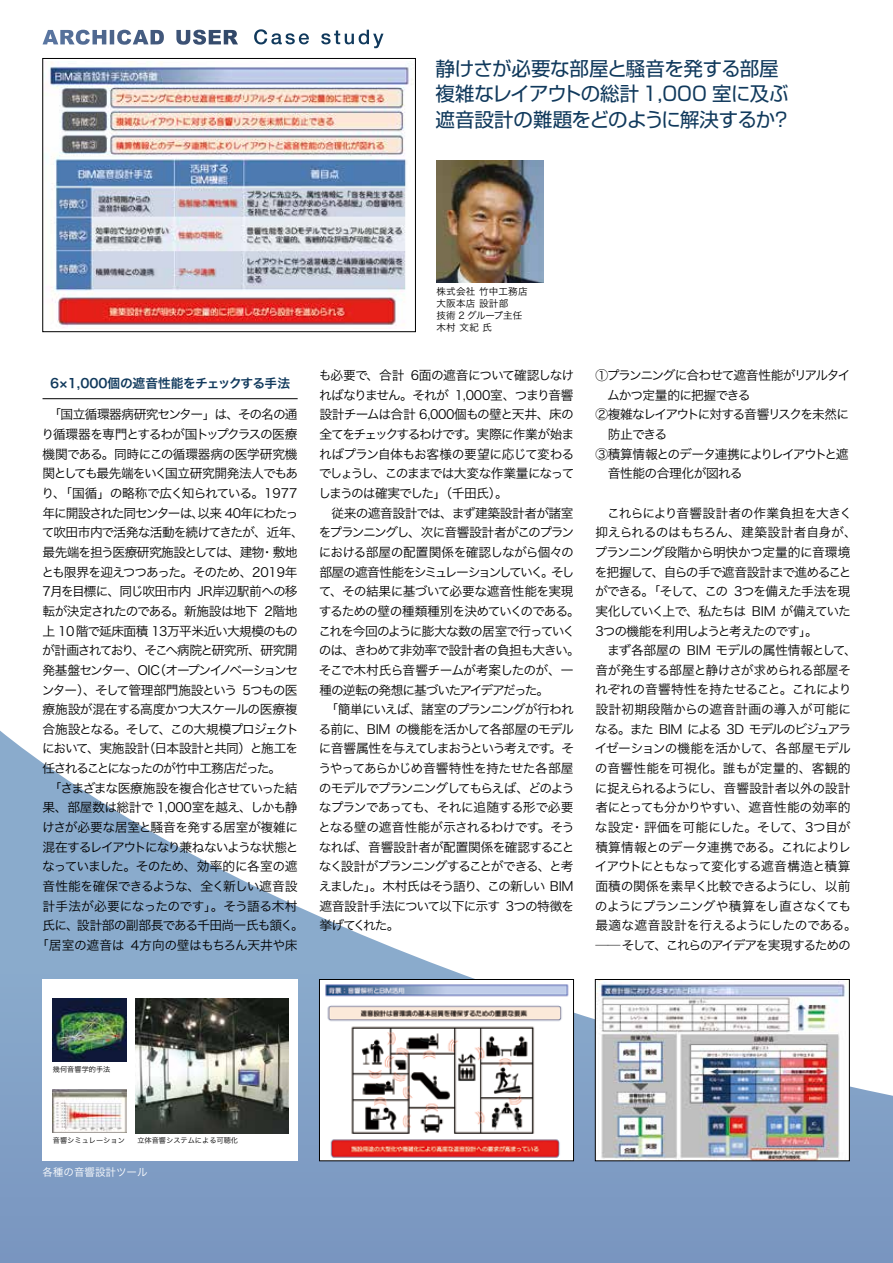
<style>
.page{position:relative;width:893px;height:1263px;background:#fff}
.page>*{position:absolute;margin:0;border:0;box-sizing:border-box;transform-origin:0 0}
.t1{font:19.5px/25.5px "Shin Go Pro";letter-spacing:-.03em;color:#10395c}
.t2{font:12.75px/19.6px "Hira Kaku Pro W3";letter-spacing:-.065em;color:#000}
.t3{font:12.75px "Hira Kaku Pro W3";letter-spacing:-.1em;color:#000}
.t4{font:12.75px "Hira Kaku Pro W3";letter-spacing:-.045em;color:#000}
.t5{font:12.75px "Hira Kaku Pro W3";letter-spacing:-.035em;color:#000}
.t6{font:12.75px "Hira Kaku Pro W3";letter-spacing:-.095em;color:#000}
.t7{font:12.75px "Hira Kaku Pro W3";letter-spacing:-.11em;color:#000}
.t8{font:12.75px "Hira Kaku Pro W3";letter-spacing:-.085em;color:#000}
.t9{font:12.75px "Hira Kaku Pro W3";letter-spacing:-.105em;color:#000}
.t10{font:12.75px "Hira Kaku Pro W6";letter-spacing:-.02em;color:#10395c}
.t11{font:12.75px "Hira Kaku Pro W3";letter-spacing:-.115em;color:#000}
.t12{font:12.75px "Hira Kaku Pro W3";letter-spacing:-.025em;color:#000}
.t13{font:10.5px "Hira Kaku Pro W3";color:#fff}
.t14{font:9.6px/12px "Hira Kaku Pro W3";letter-spacing:.025em;color:#000}
.t15{font:7.2px "Hira Kaku Pro W3";color:#000}
</style>
<div class="page">
<svg style="left:0;top:730px;width:893px;height:533px"></svg>
<hr style="left:43px;top:398px;width:255px;height:1px;background:#000">
<svg style="left:254px;top:29px;width:55px;height:15px"></svg>
<svg style="left:321px;top:30px;width:62px;height:18px"></svg>
<svg style="left:76px;top:30px;width:162px;height:15px"></svg>
<img style="left:321px;top:981px;width:251px;height:178px">
<div style="left:319px;top:979px;width:255px;height:182px;border:1px solid #000"></div>
<img style="left:597px;top:981px;width:250px;height:178px">
<div style="left:595px;top:979px;width:254px;height:182px;border:1px solid #000"></div>
<div style="left:43px;top:980px;width:255px;height:181px;background:#fff"></div>
<img style="left:49px;top:62px;width:364px;height:266px">
<div style="left:43px;top:58px;width:373px;height:274px;border:1px solid #000"></div>
<img style="left:436px;top:161px;width:108px;height:121px">
<img style="left:53px;top:1089px;width:74px;height:44px">
<img style="left:136px;top:999px;width:153px;height:134px">
<img style="left:53px;top:999px;width:74px;height:63px">
<h1 class="t1" style="left:436px;top:53px;width:357px">静けさが必要な部屋と騒音を発する部屋複雑なレイアウトの総計 1,000 室に及ぶ遮音設計の難題をどのように解決するか？</h1>
<p class="t10" style="left:50px;top:371px;width:242px">6×1,000個の遮音性能をチェックする手法</p>
<p class="t2" style="left:43px;top:404px;width:257px">　「国立循環器病研究センター」は、その名の通</p>
<p class="t6" style="left:41px;top:423px;width:258px">り循環器を専門とするわが国トップクラスの医療</p>
<p class="t5" style="left:43px;top:443px;width:257px">機関である。同時にこの循環器病の医学研究機</p>
<p class="t2" style="left:43px;top:463px;width:257px">関としても最先端をいく国立研究開発法人でもあ</p>
<p class="t2" style="left:41px;top:482px;width:258px">り、「国循」の略称で広く知られている。1977</p>
<p class="t3" style="left:43px;top:501px;width:257px">年に開設された同センターは、以来 40年にわたっ</p>
<p class="t2" style="left:42px;top:522px;width:264px">て吹田市内で活発な活動を続けてきたが、近年、</p>
<p class="t4" style="left:43px;top:541px;width:257px">最先端を担う医療研究施設としては、建物・敷地</p>
<p class="t8" style="left:41px;top:560px;width:258px">とも限界を迎えつつあった。そのため、2019年</p>
<p class="t2" style="left:43px;top:581px;width:257px">7月を目標に、同じ吹田市内 JR岸辺駅前への移</p>
<p class="t2" style="left:43px;top:600px;width:257px">転が決定されたのである。新施設は地下 2階地</p>
<p class="t4" style="left:43px;top:619px;width:257px">上 10 階で延床面積 13万平米近い大規模のもの</p>
<p class="t3" style="left:42px;top:639px;width:257px">が計画されており、そこへ病院と研究所、研究開</p>
<p class="t7" style="left:43px;top:659px;width:257px">発基盤センター、OIC（オープンイノベーションセ</p>
<p class="t6" style="left:42px;top:678px;width:257px">ンター）、そして管理部門施設という 5つもの医</p>
<p class="t4" style="left:43px;top:698px;width:257px">療施設が混在する高度かつ大スケールの医療複</p>
<p class="t3" style="left:43px;top:718px;width:258px">合施設となる。そして、この大規模プロジェクト</p>
<p class="t2" style="left:42px;top:738px;width:258px">において、実施設計（日本設計と共同）と施工を</p>
<p class="t11" style="left:43px;top:757px;width:240px">任されることになったのが竹中工務店だった。</p>
<p class="t2" style="left:43px;top:777px;width:257px">　「さまざまな医療施設を複合化させていった結</p>
<p class="t2" style="left:43px;top:797px;width:257px">果、部屋数は総計で 1,000室を越え、しかも静</p>
<p class="t5" style="left:42px;top:816px;width:258px">けさが必要な居室と騒音を発する居室が複雑に</p>
<p class="t9" style="left:43px;top:835px;width:258px">混在するレイアウトになり兼ねないような状態と</p>
<p class="t2" style="left:42px;top:856px;width:257px">なっていました。そのため、効率的に各室の遮</p>
<p class="t2" style="left:43px;top:875px;width:257px">音性能を確保できるような、全く新しい遮音設</p>
<p class="t5" style="left:43px;top:894px;width:257px">計手法が必要になったのです」。そう語る木村</p>
<p class="t2" style="left:43px;top:915px;width:263px">氏に、設計部の副部長である千田尚一氏も頷く。</p>
<p class="t12" style="left:36px;top:934px;width:263px">「居室の遮音は 4方向の壁はもちろん天井や床</p>
<p class="t14" style="left:436px;top:285px;width:93px">株式会社 竹中工務店大阪本店 設計部<br>技術 2 グループ主任木村 文紀 氏</p>
<p class="t2" style="left:318px;top:365px;width:263px">も必要で、合計 6面の遮音について確認しなければなりません。それが 1,000室、つまり音響設計チームは合計 6,000個もの壁と天井、床の全てをチェックするわけです。実際に作業が始まればプラン自体もお客様の要望に応じて変わるでしょうし、このままでは大変な作業量になってしまうのは確実でした」（千田氏）。<br>　従来の遮音設計では、まず建築設計者が諸室をプランニングし、次に音響設計者がこのプランにおける部屋の配置関係を確認しながら個々の部屋の遮音性能をシミュレーションしていく。そして、その結果に基づいて必要な遮音性能を実現するための壁の種類種別を決めていくのである。これを今回のように膨大な数の居室で行っていくのは、きわめて非効率で設計者の負担も大きい。そこで木村氏ら音響チームが考案したのが、一種の逆転の発想に基づいたアイデアだった。<br>　「簡単にいえば、諸室のプランニングが行われる前に、BIM の機能を活かして各部屋のモデルに音響属性を与えてしまおうという考えです。そうやってあらかじめ音響特性を持たせた各部屋のモデルでプランニングしてもらえば、どのようなプランであっても、それに追随する形で必要となる壁の遮音性能が示されるわけです。そうなれば、音響設計者が配置関係を確認することなく設計がプランニングすることができる、と考えました」。木村氏はそう語り、この新しい BIM遮音設計手法について以下に示す 3つの特徴を挙げてくれた。</p>
<p class="t2" style="left:595px;top:364px;width:257px">①プランニングに合わせて遮音性能がリアルタイ　ムかつ定量的に把握できる<br>②複雑なレイアウトに対する音響リスクを未然に　防止できる<br>③積算情報とのデータ連携によりレイアウトと遮　音性能の合理化が図れる</p>
<p class="t2" style="left:594px;top:502px;width:264px">　これらにより音響設計者の作業負担を大きく抑えられるのはもちろん、建築設計者自身が、プランニング段階から明快かつ定量的に音環境を把握して、自らの手で遮音設計まで進めることができる。「そして、この 3つを備えた手法を現実化していく上で、私たちは BIM が備えていた<br>3つの機能を利用しようと考えたのです」。<br>　まず各部屋の BIM モデルの属性情報として、音が発生する部屋と静けさが求められる部屋それぞれの音響特性を持たせること。これにより設計初期段階からの遮音計画の導入が可能になる。また BIM による 3D モデルのビジュアライゼーションの機能を活かして、各部屋モデルの音響性能を可視化。誰もが定量的、客観的に捉えられるようにし、音響設計者以外の設計者にとっても分かりやすい、遮音性能の効率的な設定・評価を可能にした。そして、3つ目が積算情報とのデータ連携である。これによりレイアウトにともなって変化する遮音構造と積算面積の関係を素早く比較できるようにし、以前のようにプランニングや積算をし直さなくても最適な遮音設計を行えるようにしたのである。── そして、これらのアイデアを実現するための</p>
<p class="t15" style="left:53px;top:1062px;width:59px">幾何音響学的手法</p>
<p class="t15" style="left:53px;top:1133px;width:73px">音響シミュレーション</p>
<p class="t15" style="left:137px;top:1133px;width:102px">立体音響システムによる可聴化</p>
<p class="t13" style="left:43px;top:1163px;width:106px">各種の音響設計ツール</p>
</div>
